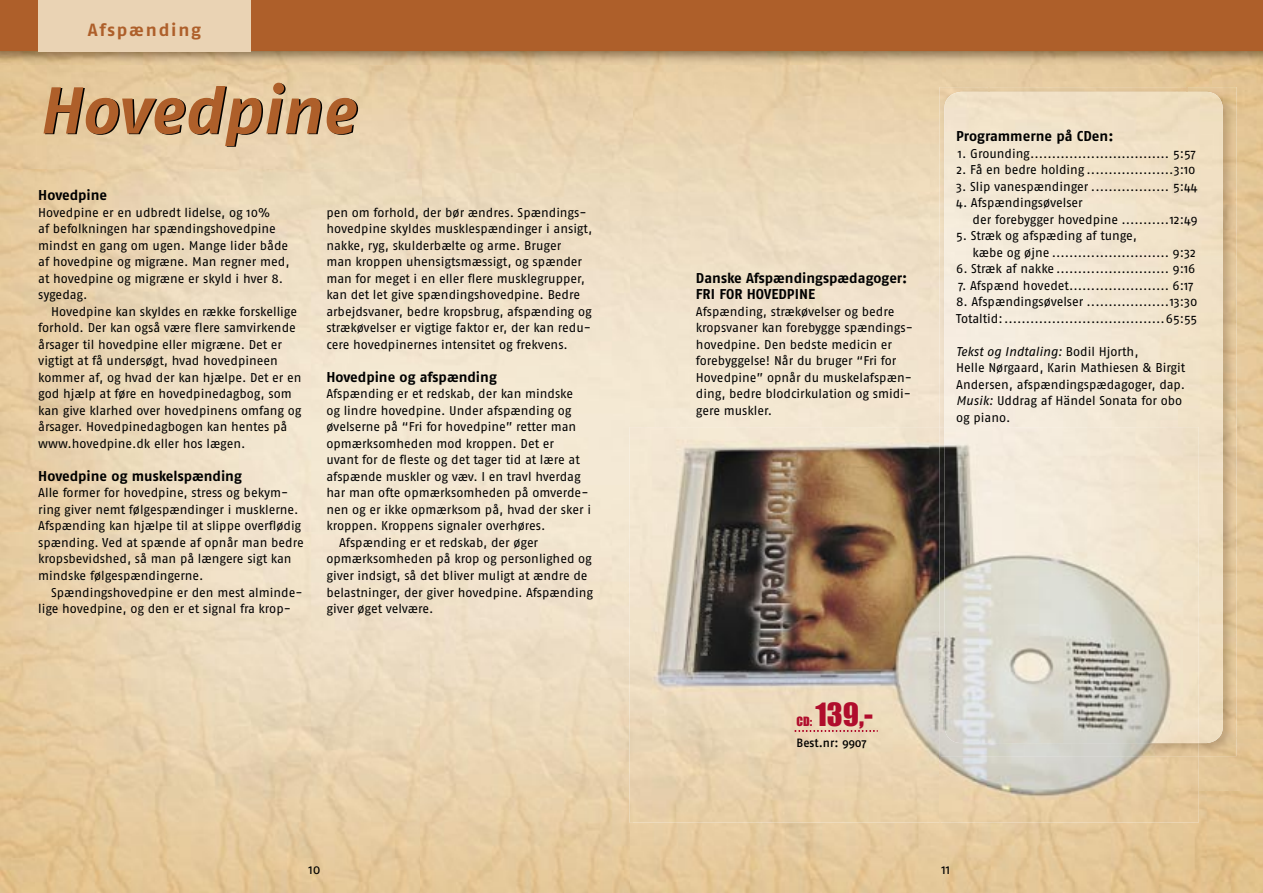
<style>
.page{position:relative;width:1263px;height:893px;background:#fff}
.page>*{position:absolute;margin:0;border:0;box-sizing:border-box;transform-origin:0 0}
.t1{font:italic 700 66px "Fago No";letter-spacing:-.005em;color:#000}
.t2{font:29.4px "Impact";color:#b00d2c}
.t3{font:700 17.7px "Fago No";letter-spacing:.095em;color:#ae5f2a}
.t4{font:700 14.25px/16.5px "Fago No";letter-spacing:-.005em;color:#000}
.t5{font:13.5px "Fago No";color:#000}
.t6{font:12.75px/16.5px "Fago No";letter-spacing:-.005em;color:#000}
.t7{font:12px "Fago No Med";letter-spacing:-.01em;color:#000}
.t8{font:11.7px "Impact";color:#b00d2c}
.s1{font-style:italic}
</style>
<div class="page">
<img style="left:1188px;top:87px;width:49px;height:669px">
<div style="left:1177px;top:92px;width:46px;height:651px;background:#f0e0c5"></div>
<img style="left:944px;top:92px;width:233px;height:335px">
<img style="left:0;top:51px;width:1263px;height:14px">
<div style="left:0;top:0;width:1263px;height:51px;background:#ae5f2a"></div>
<div style="left:38px;top:0;width:213px;height:51px;background:#ead3b4"></div>
<img style="left:629px;top:427px;width:311px;height:395px">
<img style="left:939px;top:723px;width:260px;height:99px">
<img style="left:940px;top:710px;width:259px;height:46px">
<img style="left:940px;top:427px;width:4px;height:283px">
<img style="left:944px;top:427px;width:255px;height:316px">
<svg style="left:794px;top:730px;width:84px;height:2px"></svg>
<h3 class="t3" style="left:88px;top:20px;width:115px">Afspænding</h3>
<h1 class="t1" style="left:40px;top:72px;width:318px">Hovedpine</h1>
<p class="t4" style="left:38px;top:187px;width:70px">Hovedpine</p>
<p class="t6" style="left:38px;top:204px;width:253px">Hovedpine er en udbredt lidelse, og 10%<br>af befolkningen har spændingshovedpine mindst en gang om ugen. Mange lider både af hovedpine og migræne. Man regner med, at hovedpine og migræne er skyld i hver 8. sygedag.</p>
<p class="t6" style="left:38px;top:303px;width:265px;text-indent:13px">Hovedpine kan skyldes en række forskellige forhold. Der kan også være flere samvirkende årsager til hovedpine eller migræne. Det er vigtigt at få undersøgt, hvad hovedpineen kommer af, og hvad der kan hjælpe. Det er en god hjælp at føre en hovedpinedagbog, som kan give klarhed over hovedpinens omfang og årsager. Hovedpinedagbogen kan hentes på www.hovedpine.dk eller hos lægen.</p>
<p class="t4" style="left:38px;top:468px;width:205px">Hovedpine og muskelspænding</p>
<p class="t6" style="left:38px;top:485px;width:267px">Alle former for hovedpine, stress og bekym&shy;ring giver nemt følgespændinger i musklerne.<br>Afspænding kan hjælpe til at slippe overflødig spænding. Ved at spænde af opnår man bedre kropsbevidshed, så man på længere sigt kan mindske følgespændingerne.</p>
<p class="t6" style="left:38px;top:584px;width:266px;text-indent:13px">Spændingshovedpine er den mest alminde&shy;lige hovedpine, og den er et signal fra krop-</p>
<p class="t6" style="left:326px;top:204px;width:267px">pen om forhold, der bør ændres. Spændings&shy;hovedpine skyldes musklespændinger i ansigt, nakke, ryg, skulderbælte og arme. Bruger<br>man kroppen uhensigtsmæssigt, og spænder man for meget i en eller flere musklegrupper, kan det let give spændingshovedpine. Bedre arbejdsvaner, bedre kropsbrug, afspænding og strækøvelser er vigtige faktor er, der kan redu&shy;cere hovedpinernes intensitet og frekvens.</p>
<p class="t4" style="left:326px;top:369px;width:172px">Hovedpine og afspænding</p>
<p class="t6" style="left:326px;top:386px;width:248px">Afspænding er et redskab, der kan mindske</p>
<p class="t6" style="left:326px;top:402px;width:247px">og lindre hovedpine. Under afspænding og</p>
<p class="t6" style="left:326px;top:419px;width:251px">øvelserne på “Fri for hovedpine” retter man</p>
<p class="t6" style="left:326px;top:435px;width:229px">opmærksomheden mod kroppen. Det er</p>
<p class="t6" style="left:326px;top:452px;width:255px">uvant for de fleste og det tager tid at lære at</p>
<p class="t6" style="left:326px;top:468px;width:256px">afspænde muskler og væv. I en travl hverdag</p>
<p class="t6" style="left:326px;top:485px;width:264px">har man ofte opmærksomheden på omverde-</p>
<p class="t6" style="left:326px;top:501px;width:266px">nen og er ikke opmærksom på, hvad der sker i</p>
<p class="t6" style="left:326px;top:518px;width:220px">kroppen. Kroppens signaler overhøres.</p>
<p class="t6" style="left:339px;top:534px;width:201px">Afspænding er et redskab, der øger</p>
<p class="t6" style="left:326px;top:551px;width:267px">opmærksomheden på krop og personlighed og</p>
<p class="t6" style="left:326px;top:567px;width:263px">giver indsigt, så det bliver muligt at ændre de</p>
<p class="t6" style="left:326px;top:584px;width:268px">belastninger, der giver hovedpine. Afspænding</p>
<p class="t6" style="left:326px;top:600px;width:109px">giver øget velvære.</p>
<p class="t4" style="left:696px;top:270px;width:213px">Danske Afspændingspædagoger:<br>FRI FOR HOVEDPINE</p>
<p class="t6" style="left:696px;top:303px;width:218px">Afspænding, strækøvelser og bedre kropsvaner kan forebygge spændings&shy;hovedpine. Den bedste medicin er forebyggelse! Når du bruger “Fri for Hovedpine” opnår du muskelafspæn&shy;ding, bedre blodcirkulation og smidi&shy;gere muskler.</p>
<p class="t4" style="left:956px;top:128px;width:159px">Programmerne på CDen:</p>
<p class="t6" style="left:958px;top:145px;width:239px">1. Grounding................................ 5:57</p>
<p class="t6" style="left:956px;top:161px;width:241px">2. Få en bedre holding ....................3:10</p>
<p class="t6" style="left:956px;top:178px;width:243px">3. Slip vanespændinger .................. 5:44</p>
<p class="t6" style="left:973px;top:194px;width:227px;text-indent:-16px">4. Afspændingsøvelser<br>der forebygger hovedpine ...........12:49</p>
<p class="t6" style="left:973px;top:227px;width:225px;text-indent:-16px">5. Stræk og afspæding af tunge,<br>kæbe og øjne ........................... 9:32</p>
<p class="t6" style="left:956px;top:260px;width:241px">6. Stræk af nakke .......................... 9:16</p>
<p class="t6" style="left:958px;top:277px;width:237px">7. Afspænd hovedet....................... 6:17</p>
<p class="t6" style="left:956px;top:293px;width:243px">8. Afspændingsøvelser ...................13:30<br>Totaltid:.....................................65:55</p>
<p class="t6" style="left:956px;top:343px;width:231px"><span class="s1">Tekst og Indtaling:</span> Bodil Hjorth,<br>Helle Nørgaard, Karin Mathiesen &amp; Birgit<br>Andersen, afspændingspædagoger, dap.<br><span class="s1">Musik:</span> Uddrag af Händel Sonata for obo og piano.</p>
<h2 class="t2" style="left:815px;top:696px;width:59px">139,-</h2>
<p class="t7" style="left:797px;top:736px;width:71px">Best.nr: 9907</p>
<p class="t8" style="left:797px;top:714px;width:17px">CD:</p>
<p class="t5" style="left:308px;top:862px;width:14px">10</p>
<p class="t5" style="left:941px;top:862px;width:10px">11</p>
</div>
